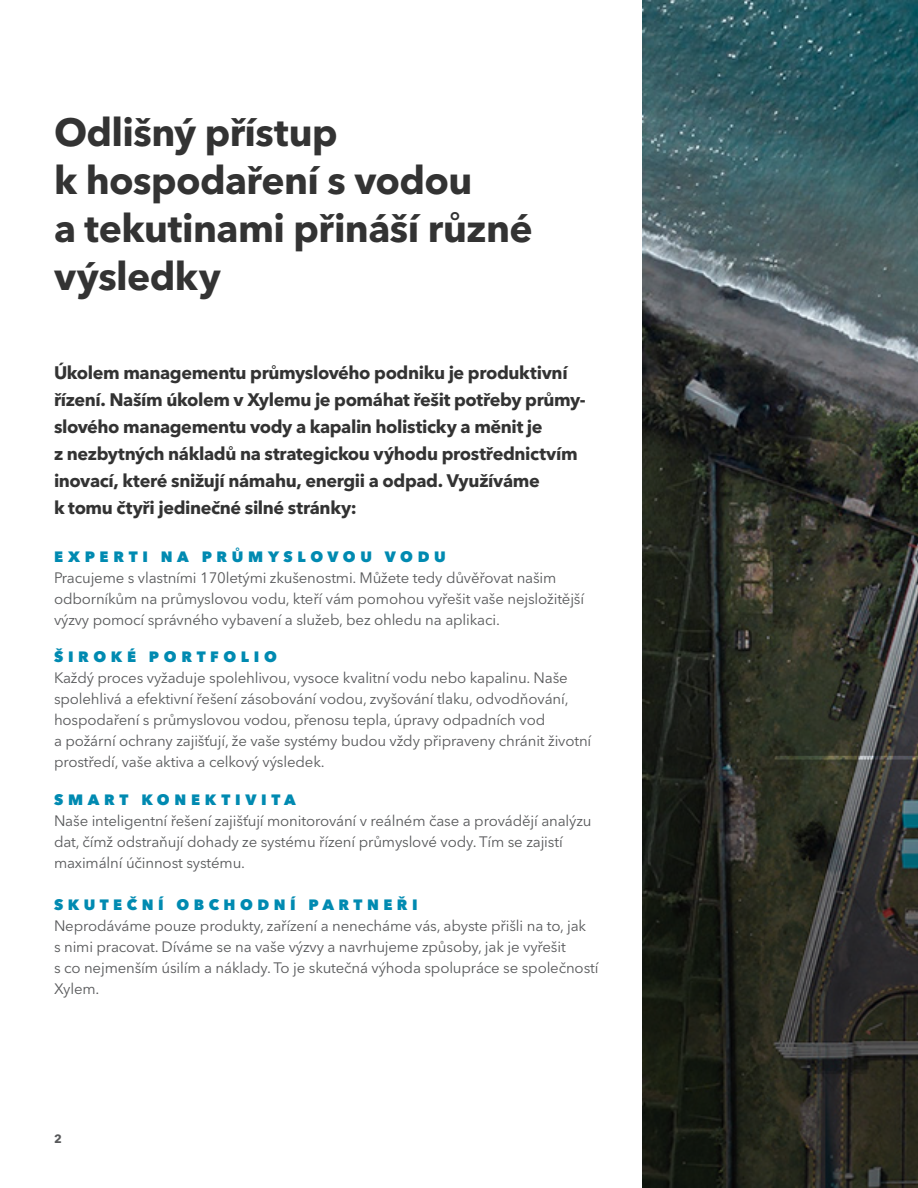
<style>
.page{position:relative;width:918px;height:1188px;background:#fff}
.page>*{position:absolute;margin:0;border:0;box-sizing:border-box;transform-origin:0 0}
.xy_main_headers_fina{font:700 39px/48px "Avenir Next LT Pro";letter-spacing:-.015em;color:#333}
.xy_main_headers_fina-2{font:700 18px/27px "Avenir Next LT Pro";letter-spacing:-.02em;color:#333}
.xy_body_a{font:15px/21px "Avenir Next LT Pro";letter-spacing:-.01em;color:#58595b}
.xy_subhead{font:800 15px "Avenir Next";letter-spacing:.31em;color:#008ab1}
.xy_body_a-2{font:800 15px "Avenir Next";letter-spacing:.3em;color:#008ab1}
.t1{font:700 12px "Avenir Next LT Pro";color:#58595b}
</style>
<div class="page">
<img style="left:642px;top:0;width:276px;height:330px">
<svg style="left:642px;top:330px;width:276px;height:858px;background:#2c2e27"></svg>
<img style="left:775px;top:724px;width:143px;height:81px">
<p class="xy_main_headers_fina" style="left:54px;top:108px;width:480px">Odlišný přístup<br>k hospodaření s vodou<br>a tekutinami přináší různé výsledky</p>
<p class="xy_main_headers_fina-2" style="left:54px;top:359px;width:533px">Úkolem managementu průmyslového podniku je produktivní řízení. Naším úkolem v Xylemu je pomáhat řešit potřeby průmy&shy;slového managementu vody a kapalin holisticky a měnit je<br>z nezbytných nákladů na strategickou výhodu prostřednictvím inovací, které snižují námahu, energii a odpad. Využíváme</p>
<p class="xy_main_headers_fina-2" style="left:54px;top:494px;width:304px">k tomu čtyři jedinečné silné stránky:</p>
<p class="xy_subhead" style="left:54px;top:547px;width:393px">EXPERTI NA PRŮMYSLOVOU VODU</p>
<p class="xy_body_a" style="left:54px;top:567px;width:532px">Pracujeme s vlastními 170letými zkušenostmi. Můžete tedy důvěřovat našim odborníkům na průmyslovou vodu, kteří vám pomohou vyřešit vaše nejsložitější výzvy pomocí správného vybavení a služeb, bez ohledu na aplikaci.</p>
<p class="xy_subhead" style="left:54px;top:648px;width:224px">ŠIROKÉ PORTFOLIO</p>
<p class="xy_body_a" style="left:54px;top:667px;width:539px">Každý proces vyžaduje spolehlivou, vysoce kvalitní vodu nebo kapalinu. Naše spolehlivá a efektivní řešení zásobování vodou, zvyšování tlaku, odvodňování, hospodaření s průmyslovou vodou, přenosu tepla, úpravy odpadních vod<br>a požární ochrany zajišťují, že vaše systémy budou vždy připraveny chránit životní prostředí, vaše aktiva a celkový výsledek.</p>
<p class="xy_subhead" style="left:54px;top:790px;width:243px">SMART KONEKTIVITA</p>
<p class="xy_body_a" style="left:54px;top:810px;width:539px">Naše inteligentní řešení zajišťují monitorování v reálném čase a provádějí analýzu dat, čímž odstraňují dohady ze systému řízení průmyslové vody. Tím se zajistí maximální účinnost systému.</p>
<p class="xy_body_a-2" style="left:54px;top:895px;width:365px">SKUTEČNÍ OBCHODNÍ PARTNEŘI</p>
<p class="xy_body_a" style="left:54px;top:915px;width:534px">Neprodáváme pouze produkty, zařízení a nenecháme vás, abyste přišli na to, jak s nimi pracovat. Díváme se na vaše výzvy a navrhujeme způsoby, jak je vyřešit</p>
<p class="xy_body_a" style="left:54px;top:957px;width:546px">s co nejmenším úsilím a náklady. To je skutečná výhoda spolupráce se společností<br>Xylem.</p>
<p class="t1" style="left:54px;top:1132px;width:9px">2</p>
</div>
